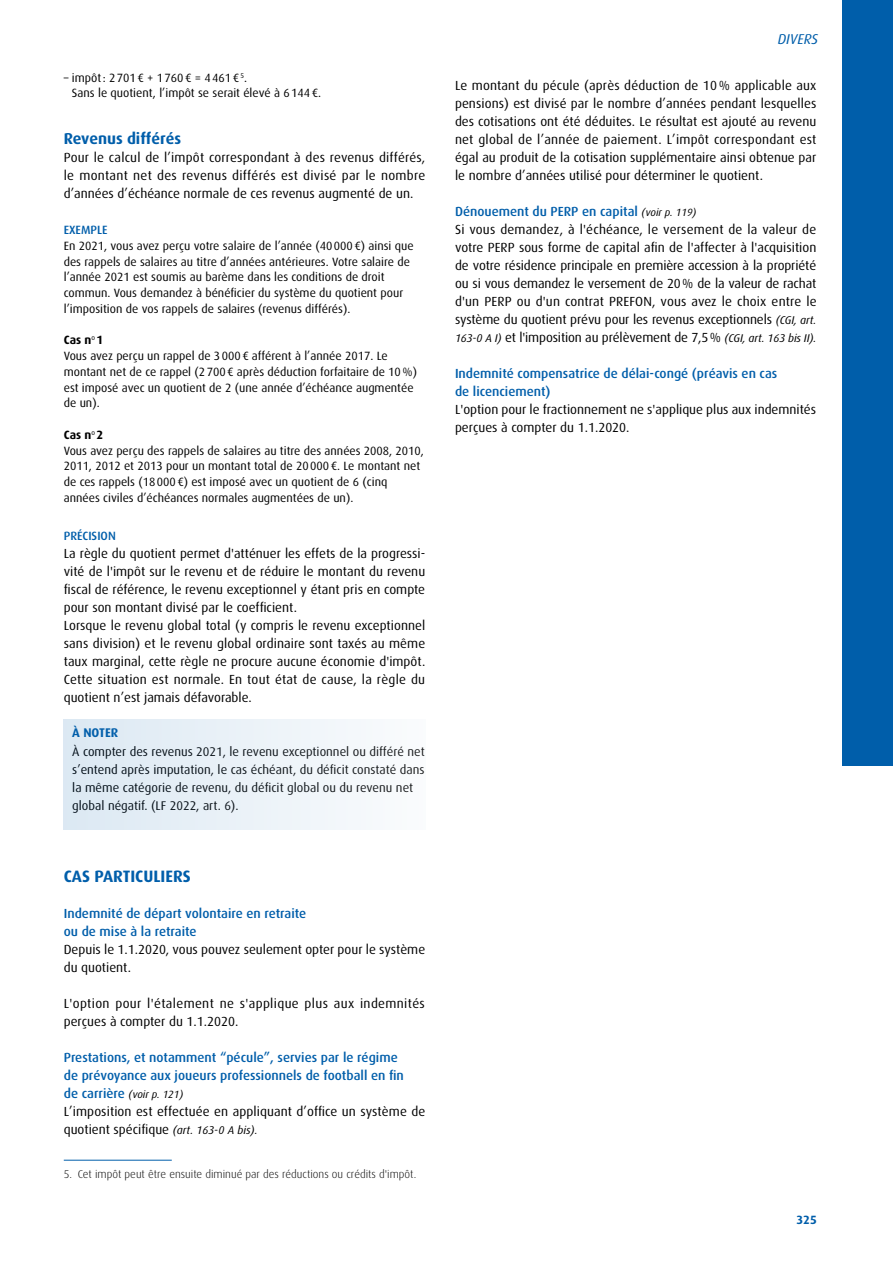
<style>
.page{position:relative;width:893px;height:1263px;background:#fff}
.page>*{position:absolute;margin:0;border:0;box-sizing:border-box;transform-origin:0 0}
.t1{font:700 16.5px "Dax";color:#005eaa}
.t2{font:700 15.75px "Dax";color:#005eaa}
.t3{font:italic 14.25px "Dax";color:#005eaa}
.t4{font:13.2px/18px "Dax";color:#000}
.t5{font:500 13.2px/18px "Dax";color:#005eaa}
.t6{font:13.2px/18px "Dax";letter-spacing:.025em;color:#000}
.t7{font:12.6px/18px "Dax";color:#000}
.t8{font:12.6px "Dax Bold Caps";color:#005eaa}
.t9{font:12px/15.8px "Dax";color:#000}
.t10{font:500 12px "Dax";color:#005eaa}
.t11{font:700 12px "Dax";color:#005eaa}
.t12{font:300 11.25px "Dax";color:#000}
.t13{font:italic 10.5px "Dax";color:#000}
.s1{font-weight:700}
.s2{font-weight:500;font-style:normal;font-size:13.2px;color:#005eaa}
.s3{font-style:italic;font-size:11.25px}
.s4{font-weight:500;color:#005eaa}
.s5{font-style:italic;font-size:10.5px}
</style>
<div class="page">
<div style="left:842px;top:0;width:51px;height:765px;background:#005eaa"></div>
<div style="left:64px;top:719px;width:361px;height:110px;background:linear-gradient(to right,#dce8f3,#fafcfd)"></div>
<hr style="left:64px;top:1160px;width:108px;height:1px;background:#005eaa">
<p class="t9" style="left:72px;top:70px;width:251px;text-indent:-8px">– impôt: 2701€ + 1760€ = 4461€<sup>5</sup>.<br>Sans le quotient, l’impôt se serait élevé à 6144€.</p>
<p class="t2" style="left:64px;top:130px;width:119px">Revenus différés</p>
<p class="t4" style="left:64px;top:149px;width:363px;text-align:justify">Pour le calcul de l’impôt correspondant à des revenus différés, le montant net des revenus différés est divisé par le nombre d’années d’échéance normale de ces revenus augmenté de un.</p>
<p class="t10" style="left:64px;top:223px;width:44px">Exemple</p>
<p class="t9" style="left:64px;top:238px;width:351px">En 2021, vous avez perçu votre salaire de l’année (40000€) ainsi que des rappels de salaires au titre d’années antérieures. Votre salaire de l’année 2021 est soumis au barème dans les conditions de droit commun. Vous demandez à bénéficier du système du quotient pour l’imposition de vos rappels de salaires (revenus différés).</p>
<p class="t9" style="left:64px;top:332px;width:355px"><span class="s1">Cas n</span><sup>o</sup> <span class="s1">1<br></span>Vous avez perçu un rappel de 3000€ afférent à l’année 2017. Le montant net de ce rappel (2700€ après déduction forfaitaire de 10%) est imposé avec un quotient de 2 (une année d’échéance augmentée de un).</p>
<p class="t9" style="left:64px;top:427px;width:362px"><span class="s1">Cas n</span><sup>o</sup> <span class="s1">2<br></span>Vous avez perçu des rappels de salaires au titre des années 2008, 2010, 2011, 2012 et 2013 pour un montant total de 20000€. Le montant net de ces rappels (18000€) est imposé avec un quotient de 6 (cinq années civiles d’échéances normales augmentées de un).</p>
<p class="t10" style="left:64px;top:529px;width:7px">Préc</p>
<p class="t10" style="left:88px;top:529px;width:19px">ision</p>
<p class="t4" style="left:64px;top:545px;width:363px">La règle du quotient permet d'atténuer les effets de la progressi&shy;vité de l'impôt sur le revenu et de réduire le montant du revenu fiscal de référence, le revenu exceptionnel y étant pris en compte pour son montant divisé par le coefficient.<br>Lorsque le revenu global total (y compris le revenu exceptionnel sans division) et le revenu global ordinaire sont taxés au même taux marginal, cette règle ne procure aucune économie d'impôt.<br>Cette situation est normale. En tout état de cause, la règle du quotient n’est jamais défavorable.</p>
<p class="t8" style="left:72px;top:725px;width:47px">À NOTER</p>
<p class="t7" style="left:72px;top:743px;width:354px">À compter des revenus 2021, le revenu exceptionnel ou différé net s’entend après imputation, le cas échéant, du déficit constaté dans la même catégorie de revenu, du déficit global ou du revenu net global négatif. (LF 2022, art. 6).</p>
<p class="t1" style="left:64px;top:867px;width:10px">CAS</p>
<p class="t1" style="left:95px;top:867px;width:80px">PARTICULIERS</p>
<p class="t5" style="left:64px;top:905px;width:244px">Indemnité de départ volontaire en retraite ou de mise à la retraite</p>
<p class="t4" style="left:64px;top:941px;width:363px">Depuis le 1.1.2020, vous pouvez seulement opter pour le système du quotient.</p>
<p class="t6" style="left:64px;top:995px;width:363px">L'option pour l'étalement ne s'applique plus aux indemnités perçues à compter du 1.1.2020.</p>
<p class="t5" style="left:64px;top:1049px;width:342px">Prestations, et notamment “pécule”, servies par le régime de prévoyance aux joueurs professionnels de football en fin</p>
<p class="t13" style="left:64px;top:1089px;width:121px"><span class="s2">de carrière</span> (voir p. 121)</p>
<p class="t4" style="left:64px;top:1103px;width:363px">L’imposition est effectuée en appliquant d’office un système de quotient spécifique <span class="s3">(art. 163-0 A bis).</span></p>
<p class="t12" style="left:64px;top:1168px;width:354px">5. Cet impôt peut être ensuite diminué par des réductions ou crédits d'impôt.</p>
<p class="t3" style="left:778px;top:31px;width:42px">dIVERS</p>
<p class="t4" style="left:455px;top:77px;width:363px;text-align:justify">Le montant du pécule (après déduction de 10 % applicable aux pensions) est divisé par le nombre d’années pendant lesquelles des cotisations ont été déduites. Le résultat est ajouté au revenu net global de l’année de paiement. L’impôt correspondant est égal au produit de la cotisation supplémentaire ainsi obtenue par le nombre d’années utilisé pour déterminer le quotient.</p>
<p class="t4" style="left:455px;top:203px;width:363px"><span class="s4">Dénouement du PERP en capital</span> <span class="s5">(voir p. 119)<br></span>Si vous demandez, à l'échéance, le versement de la valeur de votre PERP sous forme de capital afin de l'affecter à l'acquisition de votre résidence principale en première accession à la propriété ou si vous demandez le versement de 20% de la valeur de rachat d'un PERP ou d'un contrat PREFON, vous avez le choix entre le système du quotient prévu pour les revenus exceptionnels <span class="s3">(CGI, art.<br>163-0 A I)</span> et l'imposition au prélèvement de 7,5% <span class="s3">(CGI, art. 163 bis II).</span></p>
<p class="t5" style="left:455px;top:365px;width:324px">Indemnité compensatrice de délai-congé (préavis en cas de licenciement)</p>
<p class="t4" style="left:455px;top:401px;width:363px">L'option pour le fractionnement ne s'applique plus aux indemnités perçues à compter du 1.1.2020.</p>
<p class="t11" style="left:796px;top:1213px;width:22px">325</p>
</div>
